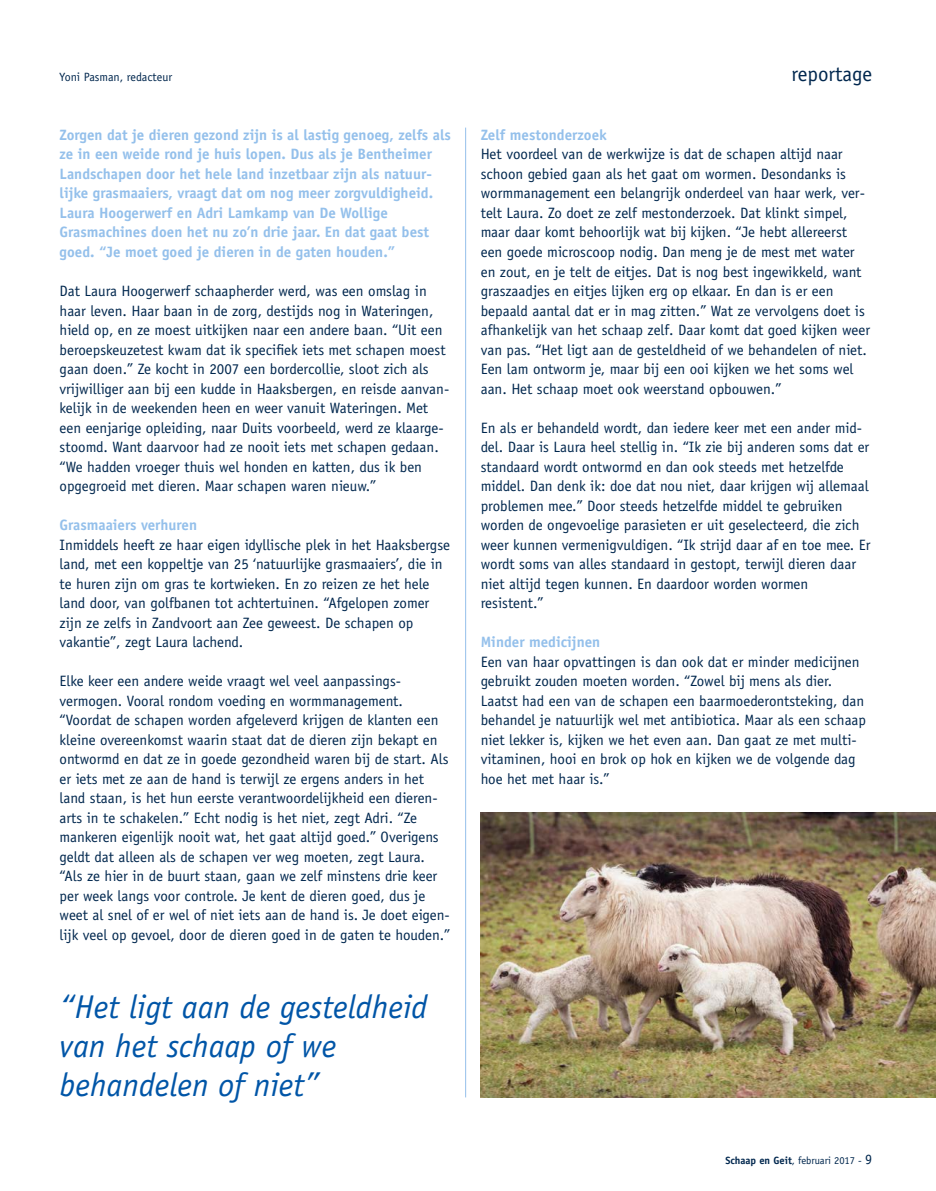
<style>
.page{position:relative;width:936px;height:1191px;background:#fff}
.page>*{position:absolute;margin:0;border:0;box-sizing:border-box;transform-origin:0 0}
.t1{font:italic 33px/39px "Officina Sans Std";color:#0055a7}
.t2{font:21px "Officina Sans Std";color:#00274e}
.t3{font:15px/19.5px "Officina Sans Std";color:#00274e}
.t4{font:700 15px/19.5px "Officina Sans Std";color:#94c0eb}
.t5{font:12px "Officina Sans Std";color:#00274e}
.t6{font:10.5px "Officina Sans Std";color:#00274e}
.s1{font-weight:700;color:#94c0eb}
.s2{font-weight:700}
.s3{font-size:14.25px}
</style>
<div class="page">
<hr style="left:465px;top:128px;width:1px;height:969px;background:#94c0eb">
<img style="left:480px;top:812px;width:455px;height:285px">
<p class="t5" style="left:60px;top:70px;width:114px">Yoni Pasman, redacteur</p>
<p class="t2" style="left:791px;top:62px;width:82px">reportage</p>
<p class="t4" style="left:60px;top:125px;width:393px">Zorgen dat je dieren gezond zijn is al lastig genoeg, zelfs als ze in een weide rond je huis lopen. Dus als je Bentheimer Landschapen door het hele land inzetbaar zijn als natuur&shy;lijke grasmaaiers, vraagt dat om nog meer zorgvuldigheid.<br>Laura Hoogerwerf en Adri Lamkamp van De Wollige Grasmachines doen het nu zo’n drie jaar. En dat gaat best goed. “Je moet goed je dieren in de gaten houden.”</p>
<p class="t3" style="left:60px;top:281px;width:391px">Dat Laura Hoogerwerf schaapherder werd, was een omslag in haar leven. Haar baan in de zorg, destijds nog in Wateringen, hield op, en ze moest uitkijken naar een andere baan. “Uit een beroepskeuzetest kwam dat ik specifiek iets met schapen moest gaan doen.” Ze kocht in 2007 een bordercollie, sloot zich als vrijwilliger aan bij een kudde in Haaksbergen, en reisde aanvan&shy;kelijk in de weekenden heen en weer vanuit Wateringen. Met een eenjarige opleiding, naar Duits voorbeeld, werd ze klaarge&shy;stoomd. Want daarvoor had ze nooit iets met schapen gedaan. “We hadden vroeger thuis wel honden en katten, dus ik ben opgegroeid met dieren. Maar schapen waren nieuw.”</p>
<p class="t3" style="left:60px;top:515px;width:392px"><span class="s1">Grasmaaiers verhuren<br></span>Inmiddels heeft ze haar eigen idyllische plek in het Haaksbergse land, met een koppeltje van 25 ‘natuurlijke grasmaaiers’, die in te huren zijn om gras te kortwieken. En zo reizen ze het hele land door, van golfbanen tot achtertuinen. “Afgelopen zomer zijn ze zelfs in Zandvoort aan Zee geweest. De schapen op vakantie”, zegt Laura lachend.</p>
<p class="t3" style="left:60px;top:671px;width:392px">Elke keer een andere weide vraagt wel veel aanpassings&shy;vermogen. Vooral rondom voeding en wormmanagement. “Voordat de schapen worden afgeleverd krijgen de klanten een kleine overeenkomst waarin staat dat de dieren zijn bekapt en ontwormd en dat ze in goede gezondheid waren bij de start. Als er iets met ze aan de hand is terwijl ze ergens anders in het land staan, is het hun eerste verantwoordelijkheid een dieren&shy;arts in te schakelen.” Echt nodig is het niet, zegt Adri. “Ze mankeren eigenlijk nooit wat, het gaat altijd goed.” Overigens geldt dat alleen als de schapen ver weg moeten, zegt Laura. “Als ze hier in de buurt staan, gaan we zelf minstens drie keer per week langs voor controle. Je kent de dieren goed, dus je weet al snel of er wel of niet iets aan de hand is. Je doet eigen&shy;lijk veel op gevoel, door de dieren goed in de gaten te houden.”</p>
<p class="t1" style="left:60px;top:987px;width:369px">“Het ligt aan de gesteldheid van het schaap of we behandelen of niet”</p>
<p class="t3" style="left:480px;top:125px;width:391px"><span class="s1">Zelf mestonderzoek<br></span>Het voordeel van de werkwijze is dat de schapen altijd naar schoon gebied gaan als het gaat om wormen. Desondanks is wormmanagement een belangrijk onderdeel van haar werk, ver&shy;telt Laura. Zo doet ze zelf mestonderzoek. Dat klinkt simpel, maar daar komt behoorlijk wat bij kijken. “Je hebt allereerst een goede microscoop nodig. Dan meng je de mest met water en zout, en je telt de eitjes. Dat is nog best ingewikkeld, want graszaadjes en eitjes lijken erg op elkaar. En dan is er een bepaald aantal dat er in mag zitten.” Wat ze vervolgens doet is afhankelijk van het schaap zelf. Daar komt dat goed kijken weer van pas. “Het ligt aan de gesteldheid of we behandelen of niet.<br>Een lam ontworm je, maar bij een ooi kijken we het soms wel aan. Het schaap moet ook weerstand opbouwen.”</p>
<p class="t3" style="left:480px;top:418px;width:391px">En als er behandeld wordt, dan iedere keer met een ander mid&shy;del. Daar is Laura heel stellig in. “Ik zie bij anderen soms dat er standaard wordt ontwormd en dan ook steeds met hetzelfde middel. Dan denk ik: doe dat nou niet, daar krijgen wij allemaal problemen mee.” Door steeds hetzelfde middel te gebruiken worden de ongevoelige parasieten er uit geselecteerd, die zich weer kunnen vermenigvuldigen. “Ik strijd daar af en toe mee. Er wordt soms van alles standaard in gestopt, terwijl dieren daar niet altijd tegen kunnen. En daardoor worden wormen resistent.”</p>
<p class="t3" style="left:480px;top:632px;width:387px"><span class="s1">Minder medicijnen<br></span>Een van haar opvattingen is dan ook dat er minder medicijnen gebruikt zouden moeten worden. “Zowel bij mens als dier.<br>Laatst had een van de schapen een baarmoederontsteking, dan behandel je natuurlijk wel met antibiotica. Maar als een schaap niet lekker is, kijken we het even aan. Dan gaat ze met multi&shy;vitaminen, hooi en brok op hok en kijken we de volgende dag hoe het met haar is.”</p>
<p class="t6" style="left:725px;top:1154px;width:148px"><span class="s2">Schaap en Geit</span>, februari 2017 - <span class="s3">9</span></p>
</div>
